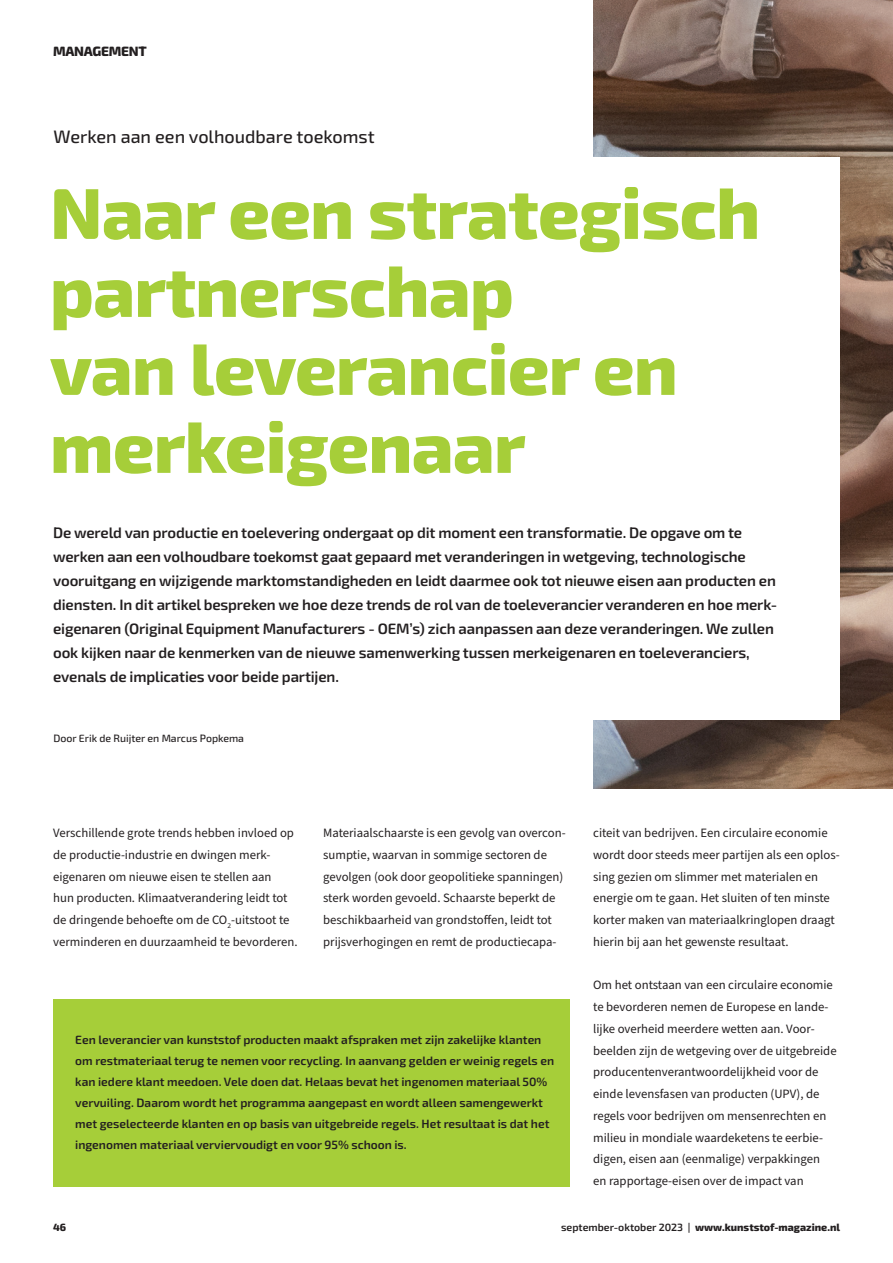
<style>
.page{position:relative;width:893px;height:1263px;background:#fff}
.page>*{position:absolute;margin:0;border:0;box-sizing:border-box;transform-origin:0 0}
.t1{font:800 72px/78px "Exo 2";letter-spacing:-.01em;color:#a6ce39}
.t2{font:500 18px "Exo 2";color:#231f20}
.t3{font:600 15px/24px "Exo 2";letter-spacing:-.01em;color:#231f20}
.t4{font:800 13.5px "Exo 2";letter-spacing:-.02em;color:#231f20}
.t5{font:12.75px/21.8px "Source Sans Pro";color:#231f20}
.t6{font:600 12px/21px "Exo 2";color:#231f20}
.t7{font:800 10.5px "Exo 2";color:#231f20}
.t8{font:500 10.5px "Exo 2";color:#231f20}
.s1{font-weight:600}
</style>
<div class="page">
<img style="left:593px;top:0;width:300px;height:789px">
<div style="left:556px;top:157px;width:284px;height:563px;background:#fff"></div>
<div style="left:53px;top:999px;width:517px;height:187px;background:#a6ce39"></div>
<p class="t4" style="left:53px;top:42px;width:95px">MANAGEMENT</p>
<h2 class="t2" style="left:53px;top:124px;width:323px">Werken aan een volhoudbare toekomst</h2>
<h1 class="t1" style="left:50px;top:172px;width:712px">Naar een strategisch partnerschap<br>van leverancier en merkeigenaar</h1>
<p class="t3" style="left:53px;top:520px;width:726px">De wereld van productie en toelevering ondergaat op dit moment een transformatie. De opgave om te werken aan een volhoudbare toekomst gaat gepaard met veranderingen in wetgeving, technologische vooruitgang en wijzigende marktomstandigheden en leidt daarmee ook tot nieuwe eisen aan producten en diensten. In dit artikel bespreken we hoe deze trends de rol van de toeleverancier veranderen en hoe merk&shy;eigenaren (Original Equipment Manufacturers - OEM’s) zich aanpassen aan deze veranderingen. We zullen ook kijken naar de kenmerken van de nieuwe samenwerking tussen merkeigenaren en toeleveranciers, evenals de implicaties voor beide partijen.</p>
<p class="t8" style="left:53px;top:731px;width:192px">Door Erik de Ruijter en Marcus Popkema</p>
<p class="t5" style="left:53px;top:822px;width:246px">Verschillende grote trends hebben invloed op de productie-industrie en dwingen merk&shy;eigenaren om nieuwe eisen te stellen aan<br>hun producten. Klimaatverandering leidt tot de dringende behoefte om de CO<sub>2</sub>-uitstoot te verminderen en duurzaamheid te bevorderen.</p>
<p class="t5" style="left:323px;top:822px;width:244px">Materiaalschaarste is een gevolg van overcon&shy;sumptie, waarvan in sommige sectoren de gevolgen (ook door geopolitieke spanningen) sterk worden gevoeld. Schaarste beperkt de beschikbaarheid van grondstoffen, leidt tot prijsverhogingen en remt de productiecapa-</p>
<p class="t5" style="left:593px;top:822px;width:248px">citeit van bedrijven. Een circulaire economie wordt door steeds meer partijen als een oplos&shy;sing gezien om slimmer met materialen en energie om te gaan. Het sluiten of ten minste korter maken van materiaalkringlopen draagt hierin bij aan het gewenste resultaat.</p>
<p class="t5" style="left:593px;top:975px;width:245px">Om het ontstaan van een circulaire economie te bevorderen nemen de Europese en lande&shy;lijke overheid meerdere wetten aan. Voor&shy;beelden zijn de wetgeving over de uitgebreide producentenverantwoordelijkheid voor de einde levensfasen van producten (UPV), de regels voor bedrijven om mensenrechten en milieu in mondiale waardeketens te eerbie&shy;digen, eisen aan (eenmalige) verpakkingen<br>en rapportage-eisen over de impact van</p>
<p class="t6" style="left:75px;top:1029px;width:480px">Een leverancier van kunststof producten maakt afspraken met zijn zakelijke klanten om restmateriaal terug te nemen voor recycling. In aanvang gelden er weinig regels en kan iedere klant meedoen. Vele doen dat. Helaas bevat het ingenomen materiaal 50% vervuiling. Daarom wordt het programma aangepast en wordt alleen samengewerkt met geselecteerde klanten en op basis van uitgebreide regels. Het resultaat is dat het ingenomen materiaal verviervoudigt en voor 95% schoon is.</p>
<p class="t7" style="left:53px;top:1220px;width:15px">46</p>
<p class="t7" style="left:561px;top:1220px;width:280px"><span class="s1">september-oktober 2023 |</span> www.kunststof-magazine.nl</p>
</div>
